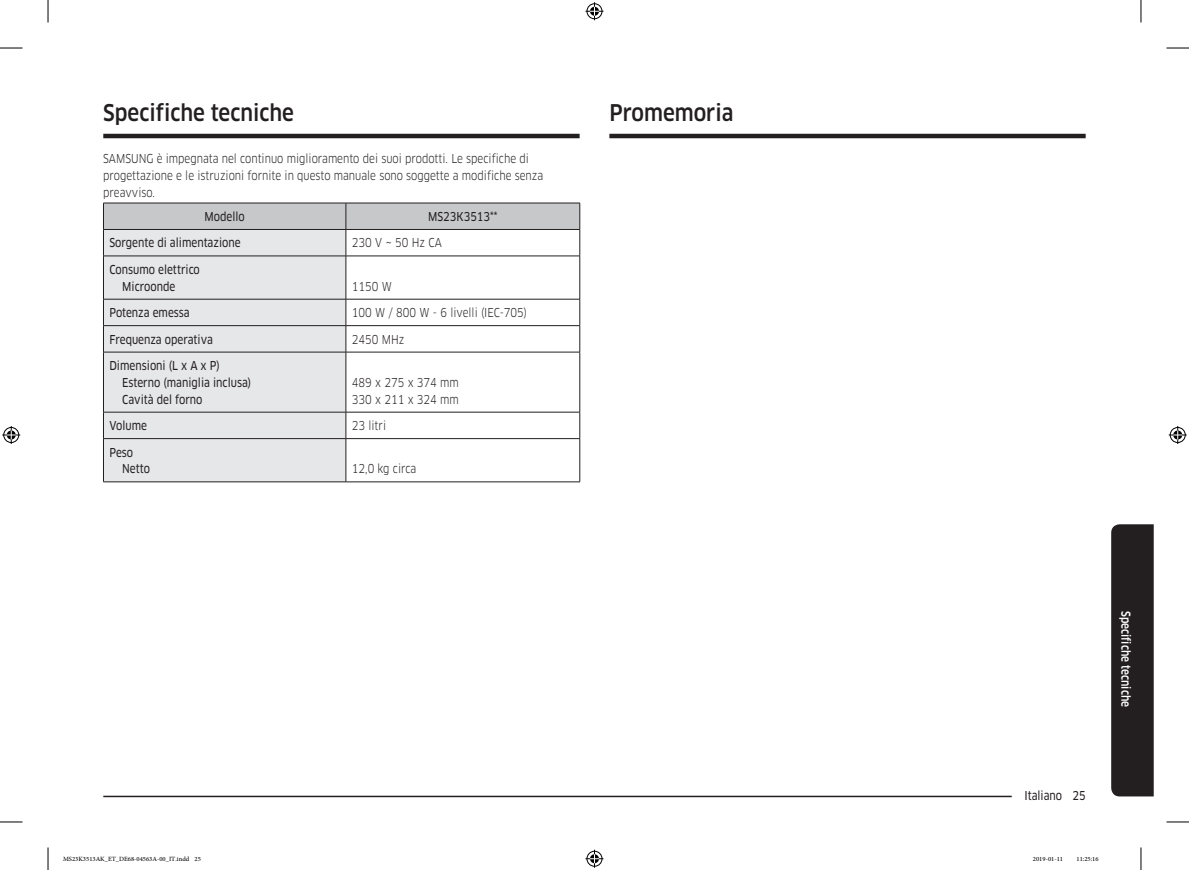
<style>
.page{position:relative;width:1189px;height:870px;background:#fff}
.page>*{position:absolute;margin:0;border:0;box-sizing:border-box;transform-origin:0 0}
.t1{font:500 22.5px "Samsung Clan Pro";color:#231f20;scale:.9 1}
.t2{font:12px/16.8px "Samsung Clan Pro";color:#231f20;scale:.85 1}
.t3{font:12px/16.8px "Samsung Clan Pro News";color:#231f20;scale:.85 1}
.t4{font:500 12px "Samsung Clan Pro";color:#fff;scale:.85 1}
.t5{font:9px "Adobe Arabic";color:#000}
</style>
<div class="page">
<hr style="left:103px;top:796px;width:936px;height:1px;background:#231f20">
<div style="left:1012px;top:787px;width:73px;height:15px;background:#fff"></div>
<div style="left:1111px;top:524px;width:43px;height:272px;background:#231f20"></div>
<hr style="left:103px;top:134px;width:477px;height:4px;background:#231f20">
<div style="left:104px;top:257px;width:242px;height:225px;background:#e6e7e9"></div>
<svg style="left:103px;top:203px;width:477px;height:53px"></svg>
<hr style="left:103px;top:256px;width:243px;height:1px;background:#231f20">
<hr style="left:103px;top:256px;width:1px;height:43px;background:#231f20">
<hr style="left:346px;top:256px;width:234px;height:1px;background:#231f20">
<hr style="left:346px;top:256px;width:1px;height:43px;background:#231f20">
<hr style="left:579px;top:256px;width:1px;height:43px;background:#231f20">
<hr style="left:103px;top:299px;width:243px;height:1px;background:#231f20">
<hr style="left:346px;top:299px;width:234px;height:1px;background:#231f20">
<hr style="left:103px;top:325px;width:243px;height:1px;background:#231f20">
<svg style="left:103px;top:299px;width:1px;height:53px"></svg>
<hr style="left:346px;top:325px;width:234px;height:1px;background:#231f20">
<svg style="left:346px;top:299px;width:1px;height:53px"></svg>
<svg style="left:579px;top:299px;width:1px;height:53px"></svg>
<hr style="left:103px;top:352px;width:243px;height:1px;background:#231f20">
<hr style="left:103px;top:352px;width:1px;height:60px;background:#231f20">
<hr style="left:346px;top:352px;width:234px;height:1px;background:#231f20">
<hr style="left:346px;top:352px;width:1px;height:60px;background:#231f20">
<hr style="left:579px;top:352px;width:1px;height:60px;background:#231f20">
<hr style="left:103px;top:412px;width:243px;height:1px;background:#231f20">
<svg style="left:103px;top:412px;width:1px;height:26px"></svg>
<hr style="left:346px;top:412px;width:234px;height:1px;background:#231f20">
<svg style="left:346px;top:412px;width:1px;height:26px"></svg>
<svg style="left:579px;top:412px;width:1px;height:26px"></svg>
<hr style="left:103px;top:438px;width:243px;height:1px;background:#231f20">
<hr style="left:103px;top:439px;width:1px;height:43px;background:#231f20">
<hr style="left:346px;top:438px;width:234px;height:1px;background:#231f20">
<hr style="left:346px;top:439px;width:1px;height:43px;background:#231f20">
<hr style="left:579px;top:439px;width:1px;height:43px;background:#231f20">
<hr style="left:103px;top:482px;width:243px;height:1px;background:#231f20">
<hr style="left:346px;top:482px;width:234px;height:1px;background:#231f20">
<hr style="left:609px;top:134px;width:476px;height:4px;background:#231f20">
<svg style="left:0;top:48px;width:22px;height:1px"></svg>
<svg style="left:1166px;top:48px;width:23px;height:1px"></svg>
<svg style="left:0;top:822px;width:22px;height:1px"></svg>
<svg style="left:1166px;top:822px;width:23px;height:1px"></svg>
<svg style="left:48px;top:0;width:1px;height:22px"></svg>
<svg style="left:48px;top:847px;width:1px;height:23px"></svg>
<svg style="left:1141px;top:0;width:1px;height:22px"></svg>
<svg style="left:1141px;top:847px;width:1px;height:23px"></svg>
<svg style="left:585px;top:2px;width:18px;height:18px"></svg>
<svg style="left:585px;top:850px;width:18px;height:18px"></svg>
<svg style="left:2px;top:426px;width:18px;height:18px"></svg>
<svg style="left:1169px;top:426px;width:18px;height:18px"></svg>
<h1 class="t1" style="left:103px;top:100px;width:213px">Specifiche tecniche</h1>
<p class="t2" style="left:103px;top:150px;width:519px">SAMSUNG è impegnata nel continuo miglioramento dei suoi prodotti. Le specifiche di progettazione e le istruzioni fornite in questo manuale sono soggette a modifiche senza preavviso.</p>
<p class="t3" style="left:205px;top:208px;width:49px">Modello</p>
<p class="t3" style="left:428px;top:208px;width:83px">MS23K3513**</p>
<p class="t3" style="left:109px;top:235px;width:156px">Sorgente di alimentazione</p>
<p class="t2" style="left:352px;top:235px;width:107px">230 V ~ 50 Hz CA</p>
<p class="t3" style="left:122px;top:261px;width:93px;text-indent:-13px">Consumo elettrico<br>Microonde</p>
<p class="t2" style="left:352px;top:278px;width:49px">1150 W</p>
<p class="t3" style="left:109px;top:304px;width:96px">Potenza emessa</p>
<p class="t2" style="left:352px;top:304px;width:208px">100 W / 800 W - 6 livelli (IEC-705)</p>
<p class="t3" style="left:109px;top:331px;width:123px">Frequenza operativa</p>
<p class="t2" style="left:352px;top:331px;width:63px">2450 MHz</p>
<p class="t3" style="left:122px;top:357px;width:153px;text-indent:-13px">Dimensioni (L x A x P)<br>Esterno (maniglia inclusa)<br>Cavità del forno</p>
<p class="t2" style="left:352px;top:374px;width:127px">489 x 275 x 374 mm<br>330 x 211 x 324 mm</p>
<p class="t3" style="left:109px;top:417px;width:46px">Volume</p>
<p class="t2" style="left:352px;top:417px;width:42px">23 litri</p>
<p class="t3" style="left:122px;top:444px;width:34px;text-indent:-13px">Peso<br>Netto</p>
<p class="t2" style="left:352px;top:460px;width:77px">12,0 kg circa</p>
<h1 class="t1" style="left:609px;top:100px;width:139px">Promemoria</h1>
<p class="t4" style="left:1133px;top:611px;width:115px;rotate:90deg">Specifiche tecniche</p>
<p class="t3" style="left:1024px;top:787px;width:73px">Italiano 25</p>
<p class="t5" style="left:63px;top:853px;width:139px">MS23K3513AK_ET_DE68-04563A-00_IT.indd 25</p>
<p class="t5" style="left:1033px;top:853px;width:32px">2019-01-11</p>
<p class="t5" style="left:1076px;top:853px;width:24px">11:25:16</p>
</div>
